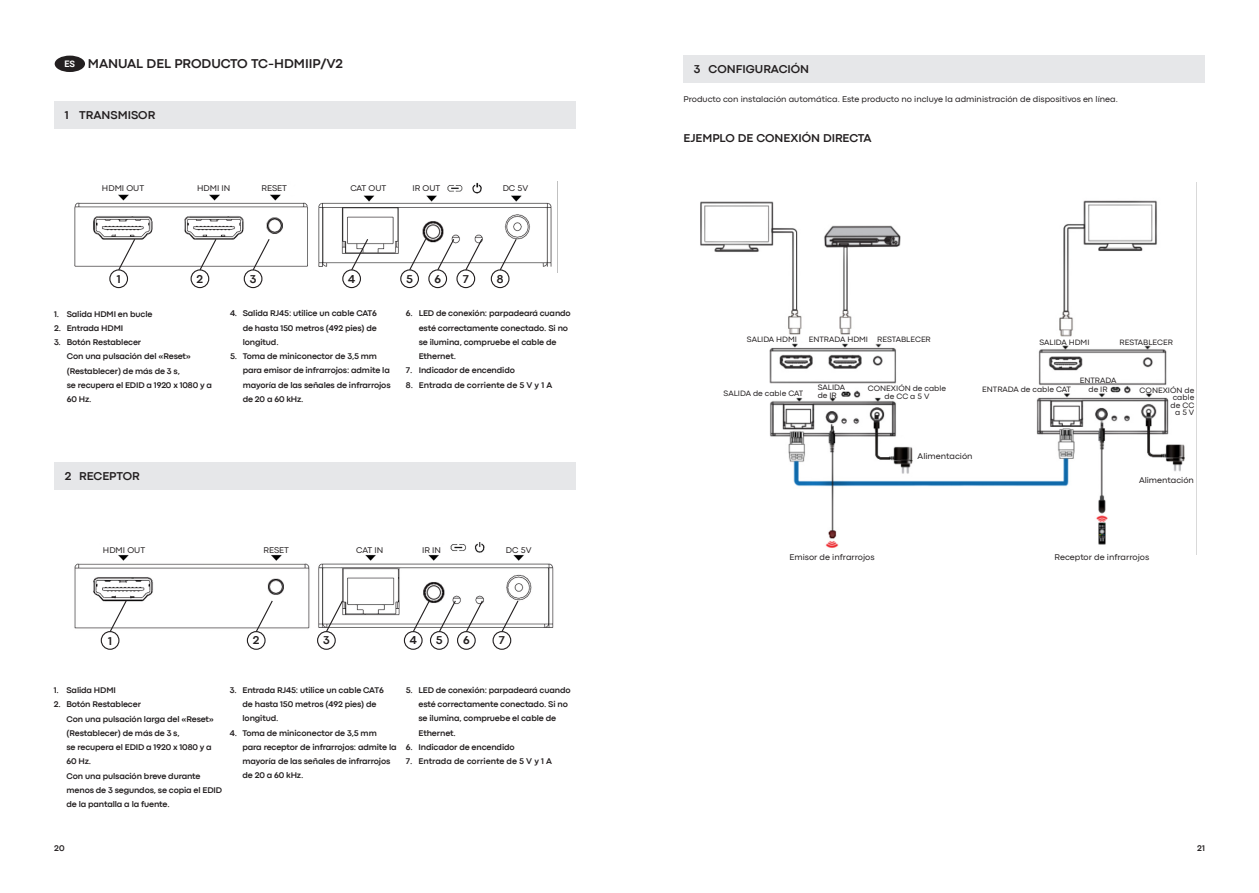
<style>
.page{position:relative;width:1259px;height:893px;background:#fff}
.page>*{position:absolute;margin:0;border:0;box-sizing:border-box;transform-origin:0 0}
.t1{font:700 13.5px "Codec Pro";color:#231f20}
.t2{font:700 12px "Codec Pro";color:#231f20}
.t3{font:700 9px "Roboto";color:#fff}
.t4{font:700 8.7px/14.2px "Codec Pro";letter-spacing:-.015em;color:#231f20}
.t5{font:8.7px "Codec Pro";color:#231f20}
.t6{font:8.1px/7.5px "Codec Pro";color:#231f20;text-align:right}
</style>
<div class="page">
<div style="left:54px;top:101px;width:521px;height:27px;background:#e6e7e9"></div>
<div style="left:55px;top:56px;width:30px;height:16px;background:#231f20;border-radius:50%"></div>
<img style="left:74px;top:182px;width:478px;height:90px">
<svg style="left:198px;top:238px;width:19px;height:33px"></svg>
<div style="left:190px;top:269px;width:19px;height:19px;border:1px solid #231f20;border-radius:50%"></div>
<svg style="left:117px;top:238px;width:19px;height:33px"></svg>
<div style="left:109px;top:269px;width:19px;height:19px;border:1px solid #231f20;border-radius:50%"></div>
<svg style="left:252px;top:238px;width:19px;height:33px"></svg>
<div style="left:244px;top:269px;width:18px;height:19px;border:1px solid #231f20;border-radius:50%"></div>
<svg style="left:350px;top:238px;width:19px;height:33px"></svg>
<div style="left:342px;top:269px;width:19px;height:19px;border:1px solid #231f20;border-radius:50%"></div>
<svg style="left:408px;top:238px;width:19px;height:33px"></svg>
<div style="left:400px;top:269px;width:19px;height:19px;border:1px solid #231f20;border-radius:50%"></div>
<svg style="left:436px;top:238px;width:19px;height:33px"></svg>
<div style="left:428px;top:269px;width:19px;height:19px;border:1px solid #231f20;border-radius:50%"></div>
<svg style="left:464px;top:238px;width:19px;height:33px"></svg>
<div style="left:456px;top:269px;width:19px;height:19px;border:1px solid #231f20;border-radius:50%"></div>
<svg style="left:499px;top:238px;width:19px;height:33px"></svg>
<div style="left:491px;top:269px;width:18px;height:19px;border:1px solid #231f20;border-radius:50%"></div>
<div style="left:54px;top:462px;width:521px;height:28px;background:#e6e7e9"></div>
<img style="left:74px;top:543px;width:480px;height:86px">
<svg style="left:255px;top:599px;width:19px;height:32px"></svg>
<div style="left:247px;top:631px;width:19px;height:19px;border:1px solid #231f20;border-radius:50%"></div>
<svg style="left:109px;top:599px;width:19px;height:34px"></svg>
<div style="left:101px;top:631px;width:18px;height:19px;border:1px solid #231f20;border-radius:50%"></div>
<svg style="left:325px;top:599px;width:19px;height:32px"></svg>
<div style="left:317px;top:631px;width:19px;height:19px;border:1px solid #231f20;border-radius:50%"></div>
<svg style="left:412px;top:599px;width:19px;height:34px"></svg>
<div style="left:404px;top:631px;width:18px;height:19px;border:1px solid #231f20;border-radius:50%"></div>
<svg style="left:438px;top:599px;width:19px;height:32px"></svg>
<div style="left:430px;top:631px;width:19px;height:19px;border:1px solid #231f20;border-radius:50%"></div>
<svg style="left:465px;top:599px;width:19px;height:32px"></svg>
<div style="left:457px;top:631px;width:19px;height:19px;border:1px solid #231f20;border-radius:50%"></div>
<svg style="left:500px;top:599px;width:19px;height:34px"></svg>
<div style="left:492px;top:631px;width:19px;height:19px;border:1px solid #231f20;border-radius:50%"></div>
<div style="left:683px;top:55px;width:522px;height:27px;background:#e6e7e9"></div>
<img style="left:700px;top:200px;width:485px;height:348px">
<p class="t3" style="left:65px;top:58px;width:12px">ES</p>
<p class="t1" style="left:88px;top:56px;width:257px">MANUAL DEL PRODUCTO TC-HDMIIP/V2</p>
<p class="t2" style="left:65px;top:108px;width:6px">1</p>
<p class="t2" style="left:79px;top:108px;width:78px">TRANSMISOR</p>
<p class="t5" style="left:102px;top:183px;width:44px">HDMI OUT</p>
<p class="t5" style="left:197px;top:183px;width:35px">HDMI IN</p>
<p class="t5" style="left:262px;top:183px;width:27px">RESET</p>
<p class="t5" style="left:350px;top:183px;width:37px">CAT OUT</p>
<p class="t5" style="left:412px;top:183px;width:29px">IR OUT</p>
<p class="t5" style="left:503px;top:183px;width:27px">DC 5V</p>
<p class="t2" style="left:117px;top:272px;width:6px">1</p>
<p class="t2" style="left:197px;top:272px;width:8px">2</p>
<p class="t4" style="left:54px;top:306px;width:100px">1. Salida HDMI en bucle</p>
<p class="t4" style="left:54px;top:321px;width:71px">2. Entrada HDMI</p>
<p class="t4" style="left:54px;top:335px;width:89px">3. Botón Restablecer</p>
<p class="t4" style="left:67px;top:349px;width:147px">Con una pulsación del «Reset» (Restablecer) de más de 3 s,<br>se recupera el EDID a 1920 x 1080 y a<br>60 Hz.</p>
<p class="t2" style="left:250px;top:271px;width:8px">3</p>
<p class="t2" style="left:348px;top:271px;width:9px">4</p>
<p class="t2" style="left:406px;top:271px;width:8px">5</p>
<p class="t2" style="left:434px;top:272px;width:8px">6</p>
<p class="t2" style="left:463px;top:272px;width:8px">7</p>
<p class="t2" style="left:497px;top:272px;width:8px">8</p>
<p class="t4" style="left:243px;top:306px;width:136px;text-align:justify;text-indent:-13px">4. Salida RJ45: utilice un cable CAT6 de hasta 150 metros (492 pies) de longitud.</p>
<p class="t4" style="left:243px;top:349px;width:149px;text-indent:-13px">5. Toma de miniconector de 3,5 mm para emisor de infrarrojos: admite la mayoría de las señales de infrarrojos de 20 a 60 kHz.</p>
<p class="t4" style="left:419px;top:306px;width:154px;text-indent:-13px">6. LED de conexión: parpadeará cuando esté correctamente conectado. Si no se ilumina, compruebe el cable de<br>Ethernet.</p>
<p class="t4" style="left:406px;top:363px;width:110px">7. Indicador de encendido</p>
<p class="t4" style="left:406px;top:377px;width:148px">8. Entrada de corriente de 5 V y 1 A</p>
<p class="t2" style="left:65px;top:469px;width:8px">2</p>
<p class="t2" style="left:79px;top:469px;width:62px">RECEPTOR</p>
<p class="t5" style="left:103px;top:545px;width:44px">HDMI OUT</p>
<p class="t5" style="left:264px;top:545px;width:27px">RESET</p>
<p class="t5" style="left:356px;top:545px;width:28px">CAT IN</p>
<p class="t5" style="left:422px;top:545px;width:20px">IR IN</p>
<p class="t5" style="left:506px;top:545px;width:27px">DC 5V</p>
<p class="t2" style="left:108px;top:633px;width:6px">1</p>
<p class="t2" style="left:253px;top:633px;width:8px">2</p>
<p class="t2" style="left:323px;top:633px;width:8px">3</p>
<p class="t2" style="left:410px;top:633px;width:9px">4</p>
<p class="t2" style="left:436px;top:633px;width:8px">5</p>
<p class="t2" style="left:463px;top:633px;width:8px">6</p>
<p class="t2" style="left:499px;top:633px;width:8px">7</p>
<p class="t4" style="left:242px;top:683px;width:143px;text-indent:-13px">3. Entrada RJ45: utilice un cable CAT6 de hasta 150 metros (492 pies) de longitud.</p>
<p class="t4" style="left:242px;top:725px;width:156px;text-indent:-13px">4. Toma de miniconector de 3,5 mm para receptor de infrarrojos: admite la mayoría de las señales de infrarrojos de 20 a 60 kHz.</p>
<p class="t4" style="left:54px;top:683px;width:64px">1. Salida HDMI</p>
<p class="t4" style="left:54px;top:697px;width:89px">2. Botón Restablecer</p>
<p class="t4" style="left:67px;top:711px;width:149px">Con una pulsación larga del «Reset» (Restablecer) de más de 3 s,<br>se recupera el EDID a 1920 x 1080 y a<br>60 Hz.</p>
<p class="t4" style="left:67px;top:768px;width:157px">Con una pulsación breve durante menos de 3 segundos, se copia el EDID de la pantalla a la fuente.</p>
<p class="t4" style="left:418px;top:683px;width:154px;text-indent:-13px">5. LED de conexión: parpadeará cuando esté correctamente conectado. Si no se ilumina, compruebe el cable de<br>Ethernet.</p>
<p class="t4" style="left:406px;top:740px;width:110px">6. Indicador de encendido</p>
<p class="t4" style="left:406px;top:754px;width:148px">7. Entrada de corriente de 5 V y 1 A</p>
<p class="t2" style="left:694px;top:62px;width:8px">3</p>
<p class="t2" style="left:708px;top:62px;width:102px">CONFIGURACIÓN</p>
<p class="t5" style="left:683px;top:94px;width:436px">Producto con instalación automática. Este producto no incluye la administración de dispositivos en línea.</p>
<p class="t2" style="left:683px;top:131px;width:190px">EJEMPLO DE CONEXIÓN DIRECTA</p>
<p class="t6" style="left:747px;top:336px;width:52px">SALIDA HDMI</p>
<p class="t6" style="left:808px;top:336px;width:61px">ENTRADA HDMI</p>
<p class="t6" style="left:877px;top:336px;width:55px">RESTABLECER</p>
<p class="t6" style="left:1039px;top:338px;width:52px">SALIDA HDMI</p>
<p class="t6" style="left:1119px;top:338px;width:55px">RESTABLECER</p>
<p class="t6" style="left:723px;top:390px;width:81px">SALIDA de cable CAT</p>
<p class="t6" style="left:1079px;top:376px;width:38px">ENTRADA</p>
<p class="t6" style="left:868px;top:384px;width:80px">CONEXIÓN de cable</p>
<p class="t6" style="left:1088px;top:385px;width:21px">de IR</p>
<p class="t6" style="left:884px;top:392px;width:46px">de CC a 5 V</p>
<p class="t6" style="left:817px;top:383px;width:29px">SALIDA</p>
<p class="t6" style="left:982px;top:386px;width:90px">ENTRADA de cable CAT</p>
<p class="t6" style="left:817px;top:391px;width:21px">de IR</p>
<p class="t5" style="left:917px;top:451px;width:56px">Alimentación</p>
<p class="t6" style="left:1139px;top:386px;width:56px">CONEXIÓN de cable<br>de CC<br>a 5 V</p>
<p class="t5" style="left:1139px;top:475px;width:56px">Alimentación</p>
<p class="t5" style="left:789px;top:552px;width:87px">Emisor de infrarrojos</p>
<p class="t5" style="left:1054px;top:552px;width:96px">Receptor de infrarrojos</p>
<p class="t4" style="left:54px;top:840px;width:12px">20</p>
<p class="t4" style="left:1197px;top:840px;width:9px">21</p>
</div>
